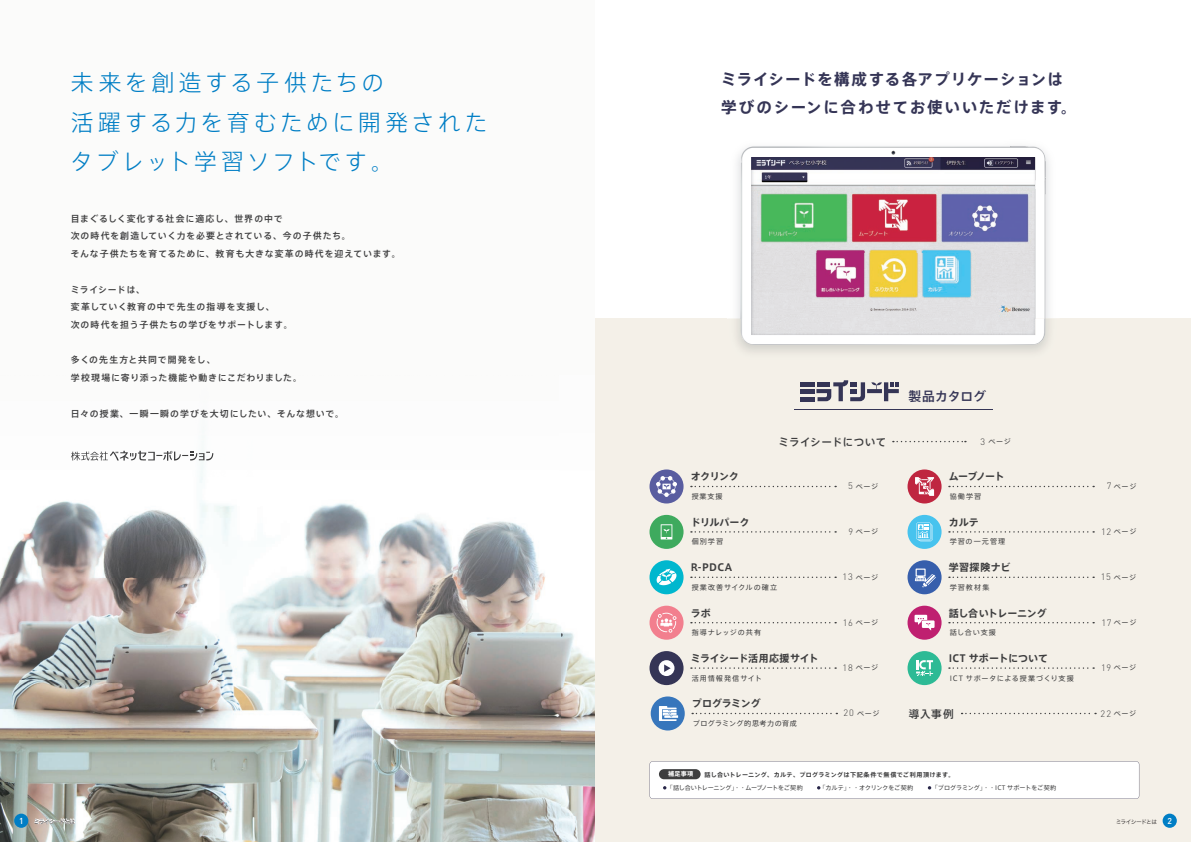
<style>
.page{position:relative;width:1191px;height:842px;background:#fff}
.page>*{position:absolute;margin:0;border:0;box-sizing:border-box;transform-origin:0 0}
.t1{font:300 22.7px/39.7px "Axis Std";letter-spacing:.15em;color:#007ec5}
.t2{font:700 15.6px/28.3px "Axis Std";letter-spacing:.075em;color:#353556}
.t3{font:500 12.8px "Axis Std";letter-spacing:.015em;color:#353556}
.t4{font:500 10.6px "Axis Std";letter-spacing:.035em;color:#3e3e3f}
.t5{font:700 10px "Axis Std";color:#3e3e3f}
.t6{font:700 10px "Axis Std";letter-spacing:-.02em;color:#3e3e3f}
.t7{font:500 8.9px/17.7px "Axis Std";letter-spacing:.1em;color:#3e3e3f}
.t8{font:7.1px "Axis Std";letter-spacing:.095em;color:#3e3e3f}
.t9{font:7.1px "Axis Std";letter-spacing:.14em;color:#3e3e3f}
.t10{font:7.1px "Axis Std";letter-spacing:.115em;color:#3e3e3f}
.t11{font:7.1px "Axis Std";letter-spacing:.06em;color:#3e3e3f}
.t12{font:7.1px "Axis Std";letter-spacing:.145em;color:#3e3e3f}
.t13{font:700 6.1px "Axis Std";letter-spacing:.06em;color:#3e3e3f}
.t14{font:6.1px "Axis Std";letter-spacing:-.055em;color:#3e3e3f}
.t15{font:6.1px "Axis Std";color:#3e3e3f}
.t16{font:6.1px "Axis Std";letter-spacing:-.02em;color:#3e3e3f}
.t17{font:700 6.1px "Axis Std";color:#fff}
.t18{font:5.7px "Hira Kaku Pro W3";letter-spacing:-.125em;color:#231f20}
.s1{font-family:"DIN";font-weight:300;font-size:9.2px}
.s2{font-family:"DIN";font-weight:500;font-size:8.5px;color:#fff}
</style>
<div class="page">
<div style="left:0;top:0;width:595px;height:842px;background:#fbfbfa"></div>
<img style="left:0;top:450px;width:595px;height:392px">
<svg style="left:71px;top:451px;width:142px;height:10px"></svg>
<div style="left:14px;top:814px;width:14px;height:14px;background:#007ec5;border-radius:50%"></div>
<svg style="left:34px;top:818px;width:41px;height:10px"></svg>
<div style="left:595px;top:318px;width:596px;height:524px;background:#f4f0e8"></div>
<hr style="left:799px;top:397px;width:15px;height:4px;background:#353556">
<hr style="left:799px;top:389px;width:15px;height:4px;background:#353556">
<hr style="left:799px;top:382px;width:15px;height:4px;background:#353556">
<svg style="left:816px;top:380px;width:82px;height:21px"></svg>
<hr style="left:794px;top:409px;width:198px;height:1px;background:#353556">
<svg style="left:893px;top:441px;width:73px;height:1px"></svg>
<div style="left:649px;top:469px;width:34px;height:34px;background:#595da0;border-radius:50%"></div>
<svg style="left:656px;top:476px;width:21px;height:21px"></svg>
<svg style="left:691px;top:486px;width:145px;height:1px"></svg>
<div style="left:907px;top:469px;width:34px;height:34px;background:#bf2640;border-radius:50%"></div>
<svg style="left:915px;top:477px;width:19px;height:19px"></svg>
<svg style="left:949px;top:486px;width:145px;height:1px"></svg>
<svg style="left:961px;top:713px;width:135px;height:1px"></svg>
<div style="left:650px;top:696px;width:35px;height:34px;background:#3776bc;border-radius:50%"></div>
<svg style="left:659px;top:706px;width:19px;height:15px"></svg>
<svg style="left:692px;top:713px;width:145px;height:1px"></svg>
<div style="left:649px;top:515px;width:34px;height:34px;background:#3eaa5e;border-radius:50%"></div>
<svg style="left:660px;top:524px;width:12px;height:15px"></svg>
<svg style="left:691px;top:531px;width:145px;height:2px"></svg>
<div style="left:907px;top:515px;width:34px;height:34px;background:#47c3ee;border-radius:50%"></div>
<svg style="left:949px;top:531px;width:145px;height:2px"></svg>
<svg style="left:916px;top:523px;width:16px;height:18px"></svg>
<div style="left:907px;top:606px;width:34px;height:34px;background:#bf2070;border-radius:50%"></div>
<svg style="left:914px;top:615px;width:20px;height:16px"></svg>
<svg style="left:949px;top:622px;width:145px;height:1px"></svg>
<div style="left:649px;top:651px;width:34px;height:34px;background:#353556;border-radius:50%"></div>
<svg style="left:691px;top:667px;width:145px;height:2px"></svg>
<svg style="left:658px;top:660px;width:16px;height:16px"></svg>
<svg style="left:949px;top:667px;width:145px;height:2px"></svg>
<div style="left:907px;top:651px;width:34px;height:34px;background:#2dba95;border-radius:50%"></div>
<svg style="left:916px;top:660px;width:17px;height:16px"></svg>
<svg style="left:691px;top:577px;width:145px;height:1px"></svg>
<div style="left:907px;top:560px;width:34px;height:34px;background:#375fac;border-radius:50%"></div>
<svg style="left:949px;top:577px;width:145px;height:1px"></svg>
<svg style="left:914px;top:568px;width:21px;height:19px"></svg>
<img style="left:737px;top:154px;width:312px;height:12px">
<img style="left:737px;top:166px;width:4px;height:152px">
<img style="left:1045px;top:166px;width:4px;height:152px">
<img style="left:727px;top:318px;width:322px;height:34px">
<img style="left:741px;top:146px;width:304px;height:34px">
<img style="left:741px;top:180px;width:1px;height:138px">
<img style="left:1035px;top:180px;width:10px;height:138px">
<img style="left:741px;top:318px;width:304px;height:27px">
<img style="left:1034px;top:189px;width:1px;height:129px">
<img style="left:751px;top:318px;width:284px;height:17px">
<img style="left:751px;top:157px;width:283px;height:177px">
<div style="left:649px;top:761px;width:490px;height:38px;background:#fff"></div>
<div style="left:659px;top:769px;width:41px;height:10px;background:#3e3e3f;border-radius:5px"></div>
<div style="left:649px;top:560px;width:34px;height:34px;background:#00b7ce;border-radius:50%"></div>
<svg style="left:656px;top:569px;width:20px;height:16px"></svg>
<svg style="left:691px;top:622px;width:145px;height:1px"></svg>
<div style="left:649px;top:606px;width:34px;height:34px;background:#f27f8e;border-radius:50%"></div>
<svg style="left:656px;top:613px;width:20px;height:20px"></svg>
<div style="left:1162px;top:814px;width:14px;height:14px;background:#007ec5;border-radius:50%"></div>
<h1 class="t1" style="left:71px;top:61px;width:418px">未来を創造する子供たちの<br>活躍する力を育むために開発されたタブレット学習ソフトです。</h1>
<p class="t7" style="left:71px;top:209px;width:331px">目まぐるしく変化する社会に適応し、世界の中で<br>次の時代を創造していく力を必要とされている、今の子供たち。<br>そんな子供たちを育てるために、教育も大きな変革の時代を迎えています。</p>
<p class="t7" style="left:71px;top:280px;width:223px">ミライシードは、<br>変革していく教育の中で先生の指導を支援し、<br>次の時代を担う子供たちの学びをサポートします。</p>
<p class="t7" style="left:71px;top:351px;width:232px">多くの先生方と共同で開発をし、<br>学校現場に寄り添った機能や動きにこだわりました。</p>
<p class="t7" style="left:71px;top:404px;width:274px">日々の授業、一瞬一瞬の学びを大切にしたい、そんな想いで。</p>
<h2 class="t2" style="left:721px;top:64px;width:357px">ミライシードを構成する各アプリケーションは学びのシーンに合わせてお使いいただけます。</h2>
<p class="t5" style="left:690px;top:469px;width:50px">オクリンク</p>
<p class="t8" style="left:691px;top:491px;width:32px">授業支援</p>
<p class="t5" style="left:690px;top:514px;width:61px">ドリルパーク</p>
<p class="t8" style="left:691px;top:536px;width:33px">個別学習</p>
<h3 class="t3" style="left:908px;top:386px;width:79px">製品カタログ</h3>
<p class="t4" style="left:778px;top:434px;width:109px">ミライシードについて</p>
<p class="t8" style="left:980px;top:436px;width:32px"><span class="s1">3</span> ページ</p>
<p class="t8" style="left:848px;top:481px;width:32px"><span class="s1">5</span> ページ</p>
<p class="t5" style="left:948px;top:469px;width:57px">ムーブノート</p>
<p class="t8" style="left:949px;top:491px;width:33px">協働学習</p>
<p class="t8" style="left:848px;top:526px;width:31px"><span class="s1">9</span> ページ</p>
<p class="t5" style="left:948px;top:514px;width:32px">カルテ</p>
<p class="t12" style="left:949px;top:536px;width:57px">学習の一元管理</p>
<p class="t5" style="left:690px;top:560px;width:43px">R-PDCA</p>
<p class="t9" style="left:691px;top:582px;width:87px">授業改善サイクルの確立</p>
<p class="t8" style="left:842px;top:572px;width:37px"><span class="s1">13</span> ページ</p>
<p class="t5" style="left:948px;top:560px;width:63px">学習探険ナビ</p>
<p class="t8" style="left:949px;top:582px;width:41px">学習教材集</p>
<p class="t5" style="left:690px;top:605px;width:21px">ラボ</p>
<p class="t8" style="left:691px;top:627px;width:71px">指導ナレッジの共有</p>
<p class="t8" style="left:842px;top:617px;width:37px"><span class="s1">16</span> ページ</p>
<p class="t6" style="left:948px;top:605px;width:100px">話し合いトレーニング</p>
<p class="t8" style="left:949px;top:627px;width:48px">話し合い支援</p>
<p class="t6" style="left:690px;top:651px;width:129px">ミライシード活用応援サイト</p>
<p class="t9" style="left:691px;top:672px;width:72px">活用情報発信サイト</p>
<p class="t8" style="left:842px;top:662px;width:37px"><span class="s1">18</span> ページ</p>
<p class="t5" style="left:948px;top:651px;width:101px">ICT サポートについて</p>
<p class="t10" style="left:949px;top:672px;width:126px">ICT サポータによる授業づくり支援</p>
<p class="t8" style="left:1106px;top:481px;width:31px"><span class="s1">7</span> ページ</p>
<p class="t8" style="left:1101px;top:526px;width:37px"><span class="s1">12</span> ページ</p>
<p class="t8" style="left:1100px;top:572px;width:37px"><span class="s1">15</span> ページ</p>
<p class="t8" style="left:1101px;top:617px;width:36px"><span class="s1">17</span> ページ</p>
<p class="t8" style="left:1101px;top:662px;width:37px"><span class="s1">19</span> ページ</p>
<p class="t5" style="left:692px;top:696px;width:70px">プログラミング</p>
<p class="t11" style="left:693px;top:718px;width:106px">プログラミング的思考力の育成</p>
<p class="t8" style="left:843px;top:708px;width:38px"><span class="s1">20</span> ページ</p>
<p class="t4" style="left:908px;top:706px;width:46px">導入事例</p>
<p class="t8" style="left:1100px;top:708px;width:37px"><span class="s1">22</span> ページ</p>
<p class="t17" style="left:668px;top:769px;width:27px">補足事項</p>
<p class="t13" style="left:704px;top:769px;width:252px">話し合いトレーニング、カルテ、プログラミングは下記条件で無償でご利用頂けます。</p>
<p class="t14" style="left:667px;top:783px;width:137px">「話し合いトレーニング」・・ムーブノートをご契約</p>
<p class="t16" style="left:819px;top:783px;width:95px">「カルテ」・・ オクリンクをご契約</p>
<p class="t15" style="left:932px;top:783px;width:126px">「プログラミング」・・ICT サポートをご契約</p>
<p class="t18" style="left:19px;top:816px;width:58px"><span class="s2">1</span> ミライシードとは</p>
<p class="t18" style="left:1115px;top:816px;width:58px">ミライシードとは <span class="s2">2</span></p>
</div>
